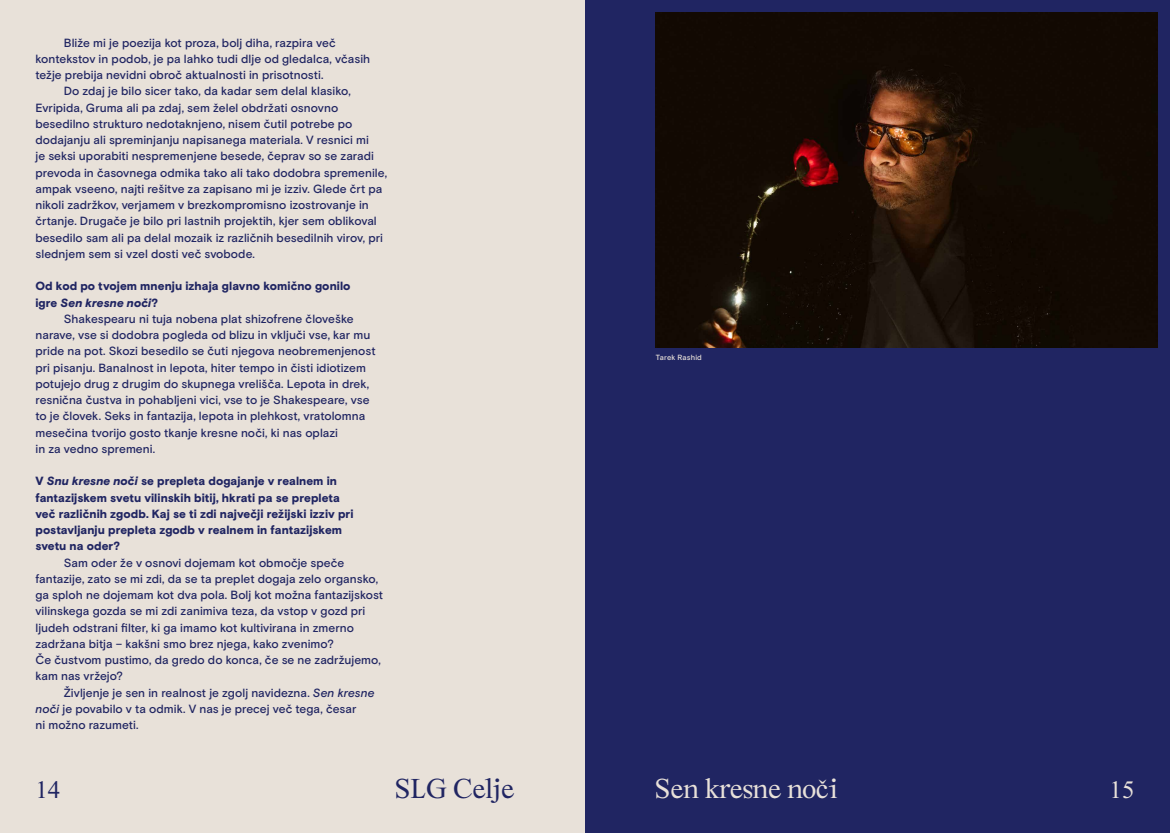
<style>
.page{position:relative;width:1170px;height:833px;background:#fff}
.page>*{position:absolute;margin:0;border:0;box-sizing:border-box;transform-origin:0 0}
.t1{font:28.75px "Slovenec";color:#e8e1d9}
.t2{font:28.75px "Slovenec";color:#202562}
.t3{font:25px "Slovenec";color:#202562}
.t4{font:25px "Slovenec";color:#e8e1d9}
.t5{font:500 11.88px/16.2px "Basis Grotesque Pro";letter-spacing:.005em;color:#202562}
.t6{font:900 11.88px/16.2px "Basis Grotesque Pro";letter-spacing:.005em;color:#202562}
.t7{font:500 7.5px "Basis Grotesque Pro";letter-spacing:.025em;color:#e8e1d9}
.s1{font-style:italic}
</style>
<div class="page">
<div style="left:0;top:0;width:585px;height:833px;background:#e8e1d9"></div>
<div style="left:585px;top:0;width:584px;height:833px;background:#202562"></div>
<img style="left:656px;top:13px;width:501px;height:334px">
<p class="t5" style="left:64px;top:35px;width:273px">Bliže mi je poezija kot proza, bolj diha, razpira več</p>
<p class="t5" style="left:35px;top:51px;width:336px">kontekstov in podob, je pa lahko tudi dlje od gledalca, včasih</p>
<p class="t5" style="left:35px;top:67px;width:289px">težje prebija nevidni obroč aktualnosti in prisotnosti.</p>
<p class="t5" style="left:64px;top:83px;width:288px">Do zdaj je bilo sicer tako, da kadar sem delal klasiko,</p>
<p class="t5" style="left:35px;top:100px;width:304px">Evripida, Gruma ali pa zdaj, sem želel obdržati osnovno</p>
<p class="t5" style="left:35px;top:116px;width:318px">besedilno strukturo nedotaknjeno, nisem čutil potrebe po</p>
<p class="t5" style="left:35px;top:132px;width:335px">dodajanju ali spreminjanju napisanega materiala. V resnici mi</p>
<p class="t5" style="left:35px;top:148px;width:340px">je seksi uporabiti nespremenjene besede, čeprav so se zaradi</p>
<p class="t5" style="left:35px;top:165px;width:353px">prevoda in časovnega odmika tako ali tako dodobra spremenile,</p>
<p class="t5" style="left:35px;top:181px;width:348px">ampak vseeno, najti rešitve za zapisano mi je izziv. Glede črt pa</p>
<p class="t5" style="left:35px;top:197px;width:335px">nikoli zadržkov, verjamem v brezkompromisno izostrovanje in</p>
<p class="t5" style="left:35px;top:213px;width:343px">črtanje. Drugače je bilo pri lastnih projektih, kjer sem oblikoval</p>
<p class="t5" style="left:35px;top:230px;width:349px">besedilo sam ali pa delal mozaik iz različnih besedilnih virov, pri</p>
<p class="t5" style="left:35px;top:246px;width:221px">slednjem sem si vzel dosti več svobode.</p>
<p class="t6" style="left:35px;top:279px;width:316px">Od kod po tvojem mnenju izhaja glavno komično gonilo igre <span class="s1">Sen kresne noči</span>?</p>
<p class="t5" style="left:35px;top:311px;width:341px;text-indent:28px">Shakespearu ni tuja nobena plat shizofrene človeške narave, vse si dodobra pogleda od blizu in vključi vse, kar mu pride na pot. Skozi besedilo se čuti njegova neobremenjenost pri pisanju. Banalnost in lepota, hiter tempo in čisti idiotizem potujejo drug z drugim do skupnega vrelišča. Lepota in drek, resnična čustva in pohabljeni vici, vse to je Shakespeare, vse to je človek. Seks in fantazija, lepota in plehkost, vratolomna mesečina tvorijo gosto tkanje kresne noči, ki nas oplazi<br>in za vedno spremeni.</p>
<p class="t6" style="left:35px;top:474px;width:319px">V <span class="s1">Snu kresne noči</span> se prepleta dogajanje v realnem in fantazijskem svetu vilinskih bitij, hkrati pa se prepleta več različnih zgodb. Kaj se ti zdi največji režijski izziv pri postavljanju prepleta zgodb v realnem in fantazijskem svetu na oder?</p>
<p class="t5" style="left:35px;top:555px;width:349px;text-indent:28px">Sam oder že v osnovi dojemam kot območje speče fantazije, zato se mi zdi, da se ta preplet dogaja zelo organsko, ga sploh ne dojemam kot dva pola. Bolj kot možna fantazijskost vilinskega gozda se mi zdi zanimiva teza, da vstop v gozd pri ljudeh odstrani filter, ki ga imamo kot kultivirana in zmerno zadržana bitja – kakšni smo brez njega, kako zvenimo?<br>Če čustvom pustimo, da gredo do konca, če se ne zadržujemo, kam nas vržejo?</p>
<p class="t5" style="left:35px;top:685px;width:340px;text-indent:28px">Življenje je sen in realnost je zgolj navidezna. <span class="s1">Sen kresne noči</span> je povabilo v ta odmik. V nas je precej več tega, česar<br>ni možno razumeti.</p>
<h2 class="t3" style="left:35px;top:772px;width:26px">14</h2>
<h1 class="t2" style="left:394px;top:768px;width:121px">SLG Celje</h1>
<p class="t7" style="left:656px;top:353px;width:48px">Tarek Rashid</p>
<h1 class="t1" style="left:654px;top:768px;width:185px">Sen kresne noči</h1>
<h2 class="t4" style="left:1109px;top:772px;width:26px">15</h2>
</div>
